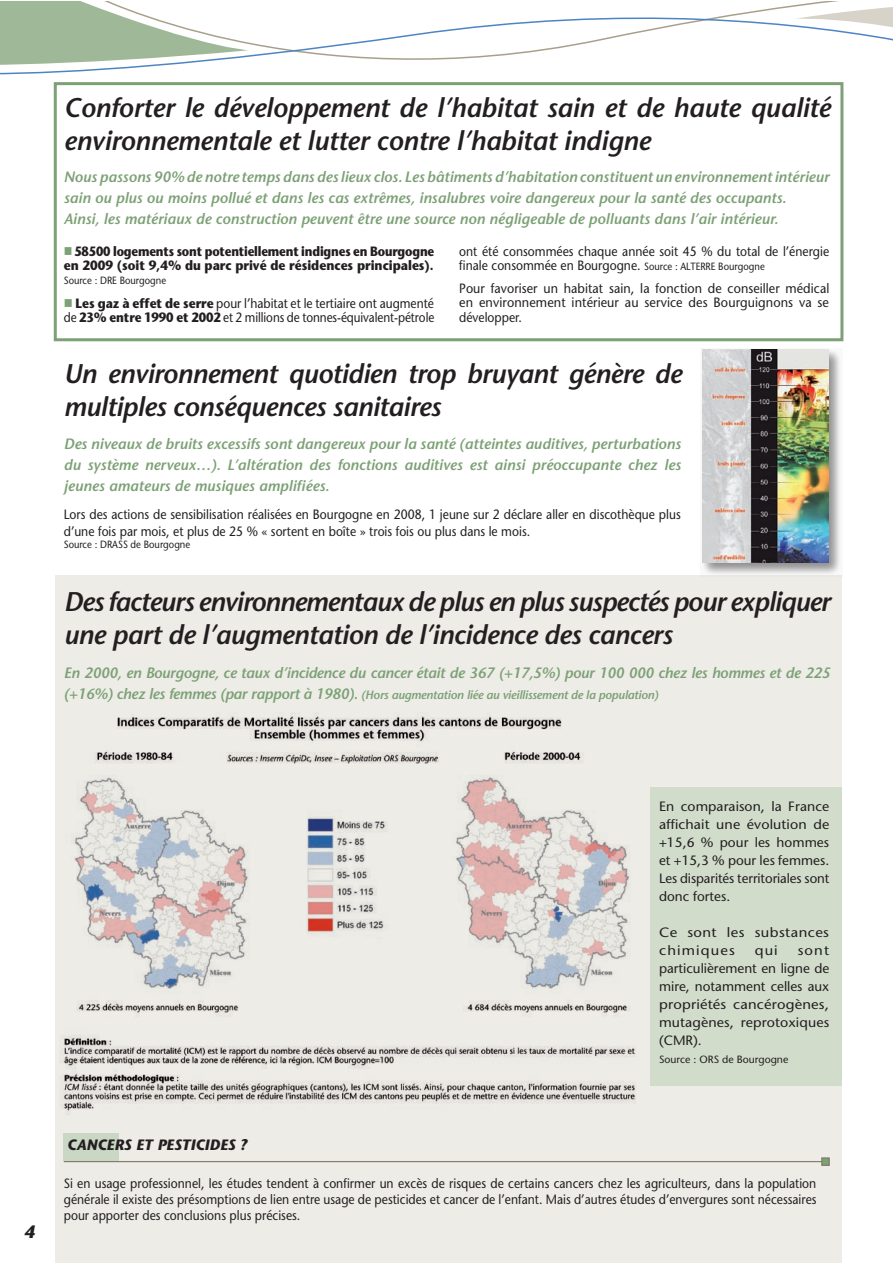
<style>
.page{position:relative;width:893px;height:1263px;background:#fff}
.page>*{position:absolute;margin:0;border:0;box-sizing:border-box;transform-origin:0 0}
.t1{font:italic 600 27px/33px "Stone Sans";letter-spacing:-.02em;color:#231f20}
.t2{font:italic 700 18px "Stone Sans";color:#231f20}
.t3{font:italic 600 15px/21px "Stone Sans";color:#7ca175}
.t4{font:italic 600 15px "Stone Sans";letter-spacing:-.02em;color:#7ca175}
.t5{font:italic 700 15px "Stone Sans";color:#231f20}
.t6{font:13.5px/16.2px "Stone Sans";color:#231f20;scale:.9 1}
.t7{font:13.5px/18px "Stone Sans";color:#231f20;text-align:justify;scale:1.04 1}
.t8{font:13.5px/14.2px "Stone Sans";color:#231f20;text-align:justify;scale:.93 1}
.t9{font:13.5px/14.2px "Stone Sans";color:#231f20;scale:.89 1}
.t10{font:13.5px/18px "Stone Sans";color:#231f20;text-align:justify;scale:1.1 1}
.t11{font:700 13.5px/14.2px "Stone Sans";letter-spacing:-.015em;color:#231f20;scale:.86 1}
.t12{font:13.5px/18px "Stone Sans";letter-spacing:.03em;color:#231f20;scale:1.1 1}
.t13{font:italic 600 12px "Stone Sans";letter-spacing:-.02em;color:#7ca175}
.t14{font:10.5px "Stone Sans";color:#231f20;scale:.9 1}
.t15{font:10.5px "Stone Sans";color:#231f20}
.s1{color:#7ca175}
.s2{font-weight:700}
.s3{font-size:10.5px}
.s4{font-size:15px}
</style>
<div class="page">
<div style="left:55px;top:575px;width:787px;height:688px;background:#edece7"></div>
<div style="left:54px;top:82px;width:789px;height:259px;border:3px solid #7ca175"></div>
<svg style="left:0;top:5px;width:794px;height:97px"></svg>
<svg style="left:0;top:1px;width:249px;height:67px"></svg>
<svg style="left:794px;top:1px;width:99px;height:121px"></svg>
<div style="left:700px;top:347px;width:142px;height:229px;background:#231f20;opacity:.5"></div>
<img style="left:702px;top:350px;width:126px;height:212px">
<img style="left:60px;top:713px;width:595px;height:402px">
<img style="left:221px;top:746px;width:232px;height:30px">
<div style="left:651px;top:788px;width:191px;height:298px;background:#d1dccb"></div>
<div style="left:64px;top:1133px;width:55px;height:28px;background:#cad7c5"></div>
<hr style="left:64px;top:1161px;width:764px;height:1px;background:#7e7869">
<div style="left:821px;top:1157px;width:9px;height:9px;background:#7ca175;border:1px solid #7e7869"></div>
<h1 class="t1" style="left:64px;top:91px;width:768px">Conforter le développement de l’habitat sain et de haute qualité environnementale et lutter contre l’habitat indigne</h1>
<p class="t3" style="left:64px;top:166px;width:767px">Nous passons 90% de notre temps dans des lieux clos. Les bâtiments d’habitation constituent un environnement intérieur sain ou plus ou moins pollué et dans les cas extrêmes, insalubres voire dangereux pour la santé des occupants.<br>Ainsi, les matériaux de construction peuvent être une source non négligeable de polluants dans l’air intérieur.</p>
<p class="t11" style="left:64px;top:244px;width:432px"><span class="s1">■</span> 58500 logements sont potentiellement indignes en Bourgogne en 2009 (soit 9,4% du parc privé de résidences principales).</p>
<p class="t14" style="left:64px;top:275px;width:115px">Source : DRE Bourgogne</p>
<p class="t9" style="left:64px;top:296px;width:418px"><span class="s1">■</span> <span class="s2">Les gaz à effet de serre</span> pour l’habitat et le tertiaire ont augmenté de <span class="s2">23% entre 1990 et 2002</span> et 2 millions de tonnes-équivalent-pétrole</p>
<p class="t6" style="left:459px;top:244px;width:413px;line-height:14.2px">ont été consommées chaque année soit 45 % du total de l’énergie finale consommée en Bourgogne. <span class="s3">Source : ALTERRE Bourgogne</span></p>
<p class="t8" style="left:459px;top:281px;width:399px">Pour favoriser un habitat sain, la fonction de conseiller médical en environnement intérieur au service des Bourguignons va se développer.</p>
<h1 class="t1" style="left:64px;top:357px;width:620px">Un environnement quotidien trop bruyant génère de multiples conséquences sanitaires</h1>
<p class="t3" style="left:64px;top:433px;width:619px;text-align:justify">Des niveaux de bruits excessifs sont dangereux pour la santé (atteintes auditives, perturbations du système nerveux…). L’altération des fonctions auditives est ainsi préoccupante chez les jeunes amateurs de musiques amplifiées.</p>
<p class="t6" style="left:64px;top:507px;width:687px">Lors des actions de sensibilisation réalisées en Bourgogne en 2008, 1 jeune sur 2 déclare aller en discothèque plus d’une fois par mois, et plus de 25 % « sortent en boîte » trois fois ou plus dans le mois.</p>
<p class="t14" style="left:64px;top:538px;width:142px">Source : DRASS de Bourgogne</p>
<h1 class="t1" style="left:64px;top:585px;width:768px">Des facteurs environnementaux de plus en plus suspectés pour expliquer une part de l’augmentation de l’incidence des cancers</h1>
<p class="t4" style="left:64px;top:664px;width:768px">En 2000, en Bourgogne, ce taux d’incidence du cancer était de 367 (+17,5%) pour 100 000 chez les hommes et de 225</p>
<p class="t13" style="left:64px;top:688px;width:596px"><span class="s4">(+16%) chez les femmes (par rapport à 1980).</span> (Hors augmentation liée au vieillissement de la population)</p>
<p class="t7" style="left:659px;top:797px;width:165px">En comparaison, la France affichait une évolution de +15,6 % pour les hommes et +15,3 % pour les femmes.<br>Les disparités territoriales sont donc fortes.</p>
<p class="t12" style="left:659px;top:923px;width:156px">Ce sont les substances chimiques</p>
<p class="t10" style="left:755px;top:941px;width:23px">qui</p>
<p class="t10" style="left:659px;top:941px;width:156px;text-indent:139px">sont particulièrement en ligne de mire, notamment celles aux propriétés cancérogènes, mutagènes, reprotoxiques (CMR).</p>
<p class="t15" style="left:659px;top:1053px;width:131px">Source : ORS de Bourgogne</p>
<h2 class="t2" style="left:24px;top:1221px;width:13px">4</h2>
<p class="t5" style="left:67px;top:1135px;width:181px">CANCERS ET PESTICIDES ?</p>
<p class="t6" style="left:64px;top:1175px;width:838px;text-align:justify">Si en usage professionnel, les études tendent à confirmer un excès de risques de certains cancers chez les agriculteurs, dans la population générale il existe des présomptions de lien entre usage de pesticides et cancer de l’enfant. Mais d’autres études d’envergures sont nécessaires pour apporter des conclusions plus précises.</p>
</div>
